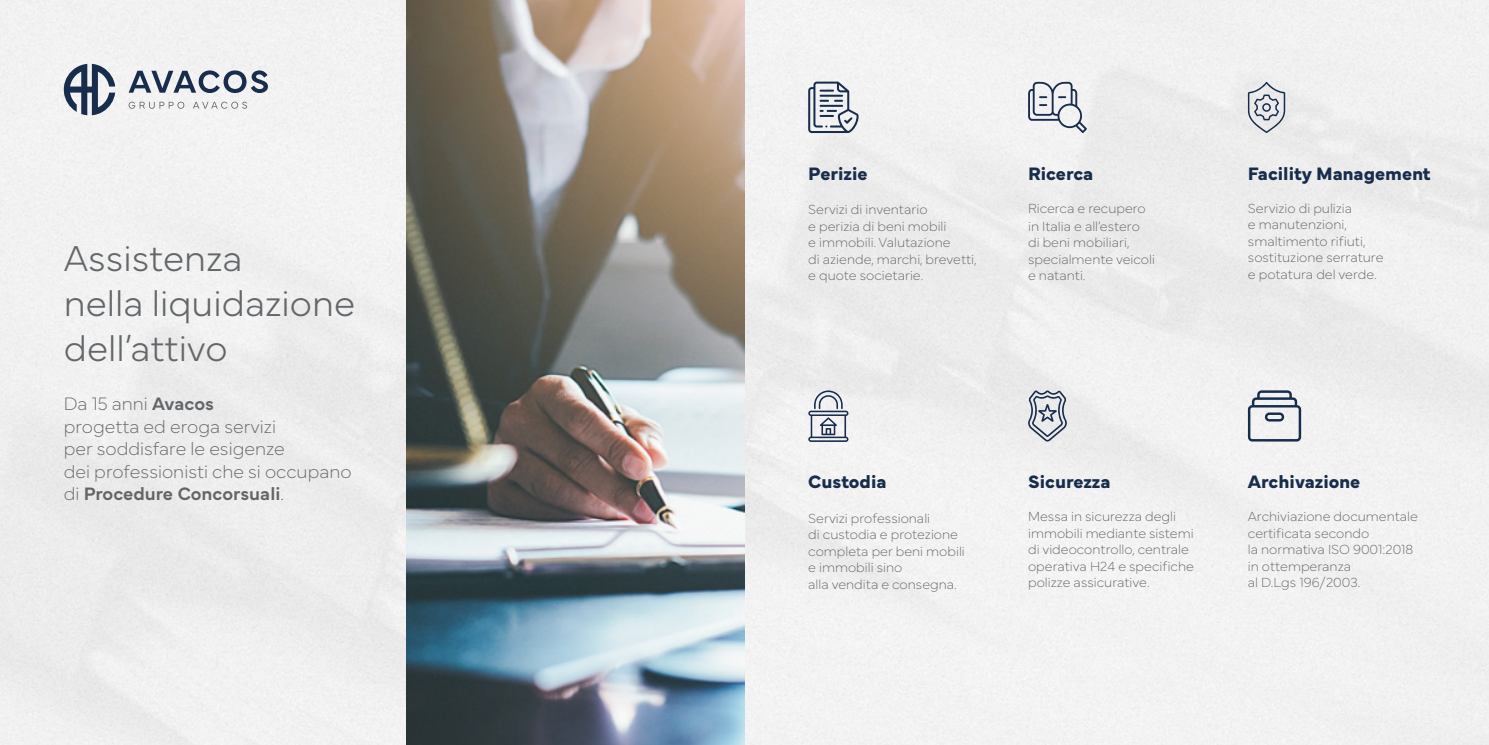
<style>
.page{position:relative;width:1489px;height:745px;background:#fff}
.page>*{position:absolute;margin:0;border:0;box-sizing:border-box;transform-origin:0 0}
.t1{font:100 37.5px/45px "Mundial";color:#64676a}
.t2{font:18.75px/22.5px "Mundial Hair";color:#636669}
.t3{font:700 18.75px "Mundial";color:#172d4b}
.t4{font:600 18.75px "Mundial";color:#636669}
.t5{font:13.75px/16.5px "Mundial Hair";color:#636669}
.s1{font-family:"Mundial";font-weight:600}
.s2{font-family:"Mundial Hair";font-weight:400}
</style>
<div class="page">
<div style="left:0;top:0;width:1488px;height:744px;background:#f0f0f0"></div>
<img style="left:406px;top:0;width:338px;height:744px">
<svg style="left:808px;top:81px;width:50px;height:52px"></svg>
<svg style="left:1028px;top:82px;width:59px;height:51px"></svg>
<svg style="left:1247px;top:82px;width:38px;height:51px"></svg>
<svg style="left:1027px;top:390px;width:40px;height:51px"></svg>
<svg style="left:1247px;top:390px;width:53px;height:51px"></svg>
<svg style="left:64px;top:64px;width:51px;height:51px"></svg>
<svg style="left:129px;top:70px;width:139px;height:23px"></svg>
<svg style="left:129px;top:102px;width:55px;height:7px"></svg>
<svg style="left:193px;top:102px;width:54px;height:7px"></svg>
<svg style="left:808px;top:390px;width:40px;height:51px"></svg>
<h1 class="t1" style="left:64px;top:231px;width:293px">Assistenza<br>nella liquidazione dell’attivo</h1>
<h2 class="t2" style="left:64px;top:390px;width:289px">Da 15 anni <span class="s1">Avacos<br></span>progetta ed eroga servizi<br>per soddisfare le esigenze<br>dei professionisti che si occupano</h2>
<h2 class="t4" style="left:64px;top:479px;width:221px"><span class="s2">di</span> Procedure Concorsuali<span class="s2">.</span></h2>
<h2 class="t3" style="left:808px;top:158px;width:61px">Perizie</h2>
<p class="t5" style="left:808px;top:200px;width:170px">Servizi di inventario<br>e perizia di beni mobili<br>e immobili. Valutazione<br>di aziende, marchi, brevetti, e quote societarie.</p>
<h2 class="t3" style="left:1028px;top:158px;width:67px">Ricerca</h2>
<p class="t5" style="left:1028px;top:197px;width:119px;line-height:18px">Ricerca e recupero in Italia e all’estero</p>
<p class="t5" style="left:1028px;top:233px;width:128px">di beni mobiliari, specialmente veicoli e natanti.</p>
<h2 class="t3" style="left:1247px;top:158px;width:184px">Facility Management</h2>
<p class="t5" style="left:1247px;top:198px;width:137px">Servizio di pulizia<br>e manutenzioni, smaltimento rifiuti, sostituzione serrature e potatura del verde.</p>
<h2 class="t3" style="left:808px;top:467px;width:80px">Custodia</h2>
<p class="t5" style="left:808px;top:508px;width:158px">Servizi professionali<br>di custodia e protezione completa per beni mobili e immobili sino<br>alla vendita e consegna.</p>
<h2 class="t3" style="left:1028px;top:467px;width:84px">Sicurezza</h2>
<p class="t5" style="left:1028px;top:506px;width:167px">Messa in sicurezza degli immobili mediante sistemi di videocontrollo, centrale operativa H24 e specifiche polizze assicurative.</p>
<h2 class="t3" style="left:1247px;top:467px;width:114px">Archivazione</h2>
<p class="t5" style="left:1247px;top:506px;width:171px">Archiviazione documentale certificata secondo<br>la normativa ISO 9001:2018 in ottemperanza<br>al D.Lgs 196/2003.</p>
</div>
